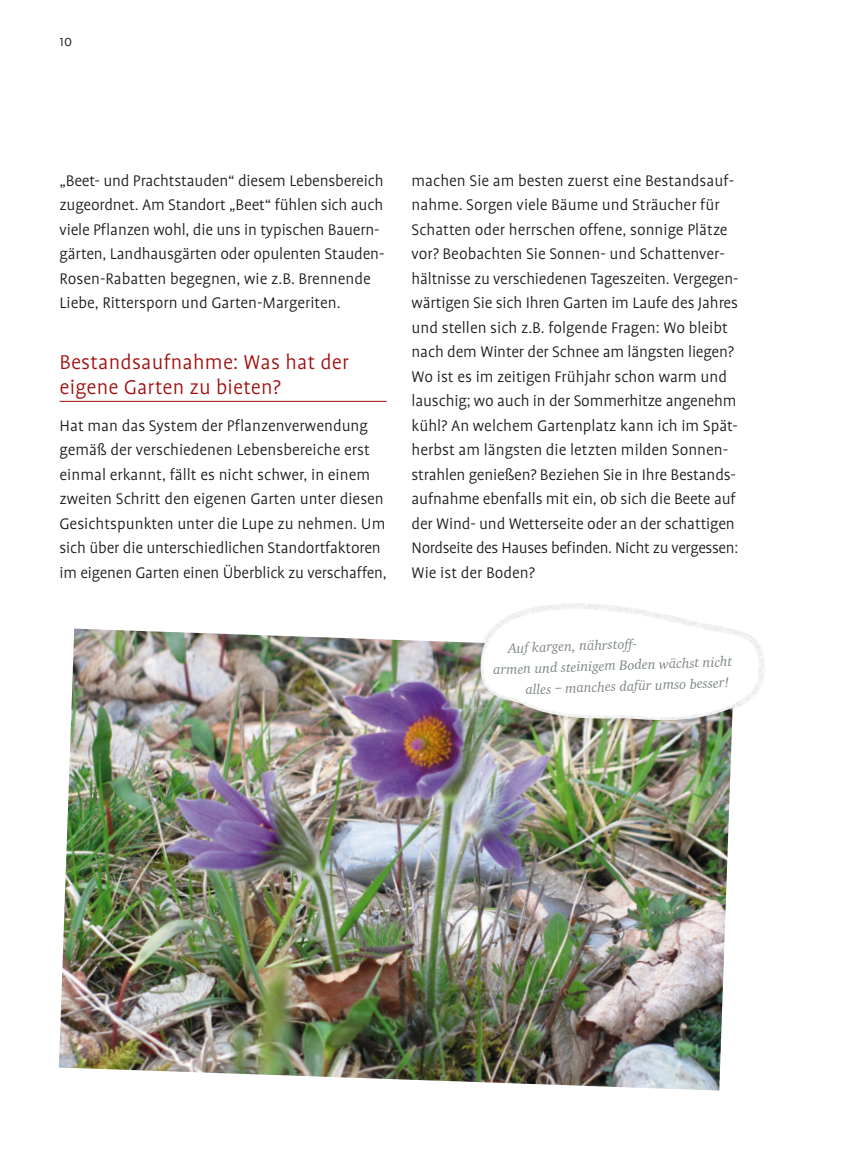
<style>
.page{position:relative;width:844px;height:1166px;background:#fff}
.page>*{position:absolute;margin:0;border:0;box-sizing:border-box;transform-origin:0 0}
.t1{font:300 22.75px/24.5px "UV Profile";letter-spacing:.01em;color:#a10e0e}
.t2{font:300 17.5px/24.5px "UV Profile";letter-spacing:-.01em;color:#1b1819}
.t3{font:300 15.75px "UV Profile";color:#1b1819}
.t4{font:italic 14px "UV Charter";color:#7f8983}
</style>
<div class="page">
<img style="left:59px;top:629px;width:673px;height:461px">
<hr style="left:60px;top:401px;width:326px;height:1px;background:#a10e0e">
<svg style="left:473px;top:603px;width:292px;height:125px"></svg>
<p class="t3" style="left:60px;top:34px;width:14px">10</p>
<p class="t2" style="left:60px;top:168px;width:326px">„Beet- und Prachtstauden“ diesem Lebensbereich zugeordnet. Am Standort „Beet“ fühlen sich auch viele Pflanzen wohl, die uns in typischen Bauern&shy;gärten, Landhausgärten oder opulenten Stauden-Rosen-Rabatten begegnen, wie z.B. Brennende Liebe, Rittersporn und Garten-Margeriten.</p>
<h1 class="t1" style="left:60px;top:350px;width:291px">Bestandsaufnahme: Was hat der eigene Garten zu bieten?</h1>
<p class="t2" style="left:60px;top:413px;width:328px">Hat man das System der Pflanzenverwendung gemäß der verschiedenen Lebensbereiche erst einmal erkannt, fällt es nicht schwer, in einem zweiten Schritt den eigenen Garten unter diesen Gesichtspunkten unter die Lupe zu nehmen. Um sich über die unterschiedlichen Standortfaktoren im eigenen Garten einen Überblick zu verschaffen,</p>
<p class="t2" style="left:411px;top:168px;width:328px">machen Sie am besten zuerst eine Bestandsauf&shy;nahme. Sorgen viele Bäume und Sträucher für Schatten oder herrschen offene, sonnige Plätze vor? Beobachten Sie Sonnen- und Schattenver&shy;hältnisse zu verschiedenen Tageszeiten. Vergegen&shy;wärtigen Sie sich Ihren Garten im Laufe des Jahres und stellen sich z.B. folgende Fragen: Wo bleibt nach dem Winter der Schnee am längsten liegen?<br>Wo ist es im zeitigen Frühjahr schon warm und lauschig; wo auch in der Sommerhitze angenehm kühl? An welchem Gartenplatz kann ich im Spät&shy;herbst am längsten die letzten milden Sonnen&shy;strahlen genießen? Beziehen Sie in Ihre Bestands&shy;aufnahme ebenfalls mit ein, ob sich die Beete auf der Wind- und Wetterseite oder an der schattigen Nordseite des Hauses befinden. Nicht zu vergessen:<br>Wie ist der Boden?</p>
<p class="t4" style="left:508px;top:639px;width:133px;rotate:-2deg">Auf kargen, nährstoff-</p>
<p class="t4" style="left:493px;top:661px;width:240px;rotate:-2deg">armen und steinigem Boden wächst nicht</p>
<p class="t4" style="left:525px;top:681px;width:205px;rotate:-2deg">alles – manches dafür umso besser!</p>
</div>
